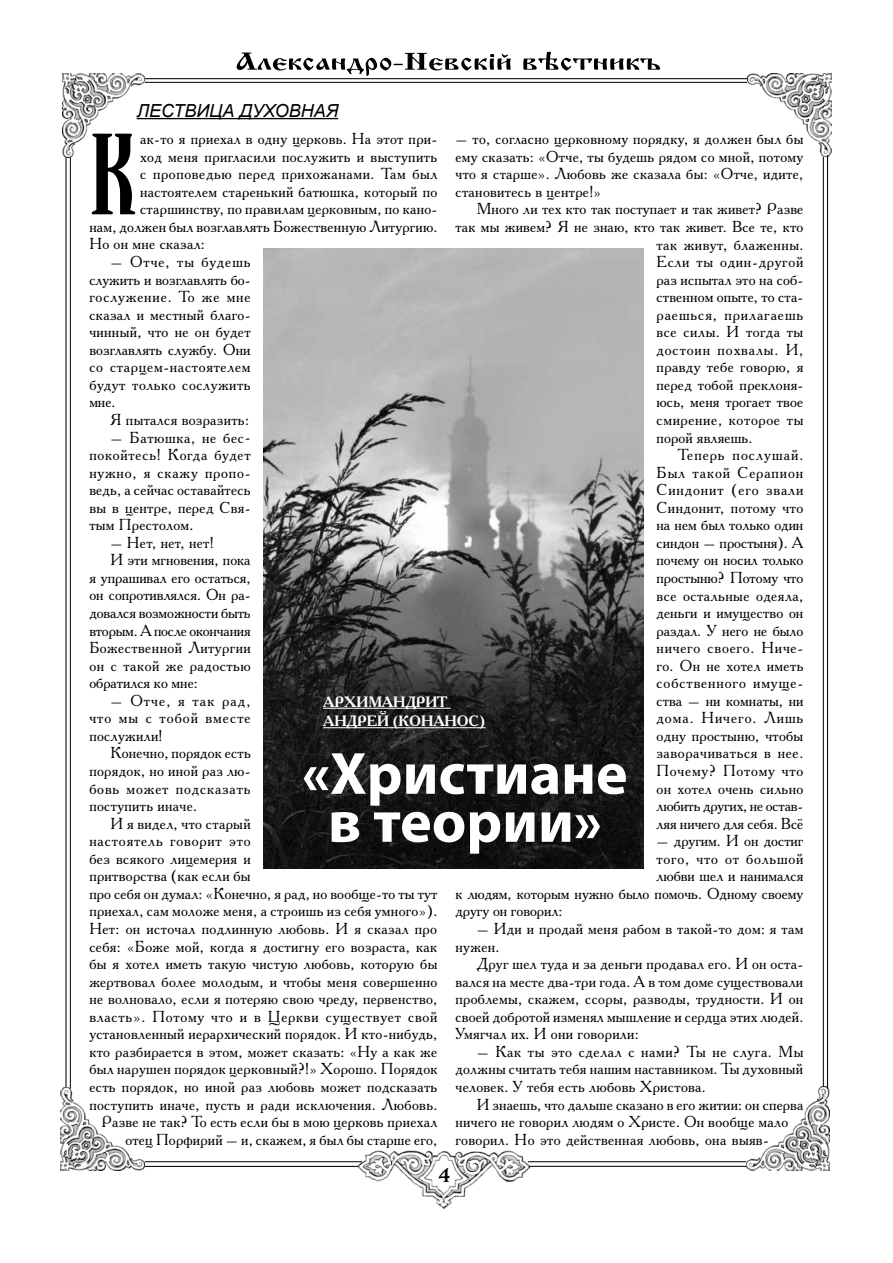
<style>
.page{position:relative;width:893px;height:1263px;background:#fff}
.page>*{position:absolute;margin:0;border:0;box-sizing:border-box;transform-origin:0 0}
.t1{font:122.85px "Evangelie";color:#000;scale:.8 1}
.t2{font:700 60px/48px "Myriad Pro";color:#fff;text-align:center}
.t3{font:19.5px "Izhitsa";color:#000}
.t4{font:italic 18px "Arial";color:#000}
.t5{font:15.9px/17.5px "Academy C";letter-spacing:.02em;color:#000;text-align:justify}
.t6{font:15.9px "Academy C";color:#000}
.t7{font:15.9px "Academy C";letter-spacing:.055em;color:#000}
.t8{font:15.9px "Academy C";letter-spacing:.045em;color:#000}
.t9{font:15.9px "Academy C";letter-spacing:.04em;color:#000}
.t10{font:15.9px "Academy C";letter-spacing:.06em;color:#000}
.t11{font:15.9px "Academy C";letter-spacing:-.01em;color:#000}
.t12{font:15.9px "Academy C";letter-spacing:.05em;color:#000}
.t13{font:15.9px "Academy C";letter-spacing:-.005em;color:#000}
.t14{font:15.9px "Academy C";letter-spacing:.065em;color:#000}
.t15{font:700 15px/19.5px "Academy C";color:#fff}
</style>
<div class="page">
<img style="left:356px;top:1150px;width:173px;height:59px">
<svg style="left:237px;top:52px;width:423px;height:24px"></svg>
<hr style="left:130px;top:78px;width:632px;height:1px;background:#000">
<hr style="left:132px;top:82px;width:629px;height:1px;background:#000">
<hr style="left:65px;top:157px;width:2px;height:952px;background:#000">
<hr style="left:823px;top:155px;width:1px;height:952px;background:#000">
<hr style="left:130px;top:1161px;width:232px;height:1px;background:#000">
<hr style="left:131px;top:1166px;width:227px;height:1px;background:#000">
<hr style="left:528px;top:1161px;width:232px;height:1px;background:#000">
<hr style="left:530px;top:1166px;width:232px;height:1px;background:#000">
<img style="left:63px;top:74px;width:82px;height:84px">
<img style="left:748px;top:74px;width:83px;height:82px">
<img style="left:747px;top:1086px;width:82px;height:84px">
<img style="left:61px;top:1088px;width:83px;height:82px">
<hr style="left:70px;top:157px;width:1px;height:931px;background:#000">
<hr style="left:827px;top:155px;width:1px;height:933px;background:#000">
<img style="left:263px;top:249px;width:381px;height:620px">
<hr style="left:323px;top:708px;width:128px;height:1px;background:#fff">
<hr style="left:323px;top:727px;width:162px;height:1px;background:#fff">
<hr style="left:137px;top:118px;width:201px;height:1px;background:#000">
<p class="t4" style="left:137px;top:99px;width:203px">лествица духовная</p>
<h1 class="t1" style="left:89px;top:100px;width:63px">К</h1>
<p class="t5" style="left:140px;top:130px;width:299px">ак-то я приехал в одну церковь. На этот при-</p>
<p class="t5" style="left:455px;top:130px;width:349px">– то, согласно церковному порядку, я должен был бы ему сказать: «Отче, ты будешь рядом со мной, потому что я старше». Любовь же сказала бы: «Отче, идите, становитесь в центре!»</p>
<p class="t5" style="left:477px;top:200px;width:328px">Много ли тех кто так поступает и так живет? Разве</p>
<p class="t5" style="left:455px;top:217px;width:349px">так мы живем? Я не знаю, кто так живет. Все те, кто</p>
<p class="t5" style="left:656px;top:235px;width:148px">так живут, блаженны.</p>
<p class="t8" style="left:656px;top:252px;width:148px">Если ты один-другой</p>
<p class="t5" style="left:656px;top:270px;width:148px">раз испытал это на соб-</p>
<p class="t5" style="left:656px;top:288px;width:148px">ственном опыте, то ста-</p>
<p class="t10" style="left:656px;top:304px;width:148px">раешься, прилагаешь</p>
<p class="t5" style="left:656px;top:323px;width:148px">все силы. И тогда ты</p>
<p class="t7" style="left:656px;top:339px;width:148px">достоин похвалы. И,</p>
<p class="t5" style="left:656px;top:358px;width:148px">правду тебе говорю, я</p>
<p class="t5" style="left:656px;top:375px;width:148px">перед тобой преклоня-</p>
<p class="t5" style="left:656px;top:393px;width:148px">юсь, меня трогает твое</p>
<p class="t9" style="left:656px;top:409px;width:148px">смирение, которое ты</p>
<p class="t5" style="left:656px;top:428px;width:97px">порой являешь.</p>
<p class="t14" style="left:678px;top:445px;width:127px">Теперь послушай.</p>
<p class="t10" style="left:656px;top:462px;width:148px">Был такой Серапион</p>
<p class="t7" style="left:656px;top:480px;width:148px">Синдонит (его звали</p>
<p class="t5" style="left:656px;top:498px;width:148px">Синдонит, потому что</p>
<p class="t6" style="left:656px;top:515px;width:148px">на нем был только один</p>
<p class="t6" style="left:656px;top:532px;width:148px">синдон – простыня). А</p>
<p class="t6" style="left:656px;top:550px;width:148px">почему он носил только</p>
<p class="t6" style="left:656px;top:567px;width:148px">простыню? Потому что</p>
<p class="t5" style="left:656px;top:586px;width:148px">все остальные одеяла,</p>
<p class="t5" style="left:656px;top:604px;width:148px">деньги и имущество он</p>
<p class="t6" style="left:656px;top:620px;width:148px">раздал. У него не было</p>
<p class="t12" style="left:656px;top:638px;width:148px">ничего своего. Ниче-</p>
<p class="t5" style="left:656px;top:656px;width:148px">го. Он не хотел иметь</p>
<p class="t7" style="left:656px;top:673px;width:148px">собственного имуще-</p>
<p class="t5" style="left:656px;top:691px;width:148px">ства – ни комнаты, ни</p>
<p class="t10" style="left:656px;top:708px;width:148px">дома. Ничего. Лишь</p>
<p class="t5" style="left:656px;top:726px;width:148px">одну простыню, чтобы</p>
<p class="t9" style="left:656px;top:743px;width:148px">заворачиваться в нее.</p>
<p class="t8" style="left:656px;top:760px;width:148px">Почему? Потому что</p>
<p class="t5" style="left:656px;top:779px;width:148px">он хотел очень сильно</p>
<p class="t11" style="left:656px;top:796px;width:148px">любить других, не остав-</p>
<p class="t6" style="left:656px;top:813px;width:148px">ляя ничего для себя. Всё</p>
<p class="t6" style="left:656px;top:831px;width:148px">– другим. И он достиг</p>
<p class="t12" style="left:656px;top:848px;width:148px">того, что от большой</p>
<p class="t6" style="left:656px;top:866px;width:148px">любви шел и нанимался</p>
<p class="t6" style="left:455px;top:883px;width:349px">к людям, которым нужно было помочь. Одному своему</p>
<p class="t6" style="left:455px;top:901px;width:108px">другу он говорил:</p>
<p class="t5" style="left:455px;top:919px;width:349px;text-indent:21px">– Иди и продай меня рабом в такой-то дом: я там нужен.</p>
<p class="t5" style="left:455px;top:955px;width:349px;text-indent:21px">Друг шел туда и за деньги продавал его. И он оста&shy;вался на месте два-три года. А в том доме существовали проблемы, скажем, ссоры, разводы, трудности. И он своей добротой изменял мышление и сердца этих людей.<br>Умягчал их. И они говорили:</p>
<p class="t5" style="left:455px;top:1042px;width:350px;text-indent:21px">– Как ты это сделал с нами? Ты не слуга. Мы должны считать тебя нашим наставником. Ты духовный человек. У тебя есть любовь Христова.</p>
<p class="t5" style="left:455px;top:1095px;width:349px;text-align:left;text-indent:21px">И знаешь, что дальше сказано в его житии: он сперва ничего не говорил людям о Христе. Он вообще мало говорил. Но это действенная любовь, она выяв-</p>
<p class="t5" style="left:140px;top:147px;width:299px">ход меня пригласили послужить и выступить</p>
<p class="t9" style="left:140px;top:164px;width:299px">с проповедью перед прихожанами. Там был</p>
<p class="t5" style="left:140px;top:182px;width:299px">настоятелем старенький батюшка, который по</p>
<p class="t5" style="left:140px;top:200px;width:299px">старшинству, по правилам церковным, по кано-</p>
<p class="t5" style="left:89px;top:217px;width:350px">нам, должен был возглавлять Божественную Литургию.</p>
<p class="t5" style="left:89px;top:235px;width:117px">Но он мне сказал:</p>
<p class="t5" style="left:89px;top:253px;width:163px;text-indent:21px">– Отче, ты будешь служить и возглавлять бо&shy;гослужение. То же мне сказал и местный благо&shy;чинный, что не он будет возглавлять службу. Они со старцем-настоятелем будут только сослужить мне.</p>
<p class="t5" style="left:111px;top:410px;width:140px">Я пытался возразить:</p>
<p class="t5" style="left:89px;top:428px;width:163px;text-indent:21px">– Батюшка, не бес&shy;покойтесь! Когда будет нужно, я скажу пропо&shy;ведь, а сейчас оставайтесь вы в центре, перед Свя&shy;тым Престолом.</p>
<p class="t5" style="left:111px;top:533px;width:105px">– Нет, нет, нет!</p>
<p class="t6" style="left:111px;top:550px;width:142px">И эти мгновения, пока</p>
<p class="t6" style="left:89px;top:567px;width:163px">я упрашивал его остаться,</p>
<p class="t6" style="left:89px;top:585px;width:163px">он сопротивлялся. Он ра-</p>
<p class="t13" style="left:89px;top:603px;width:163px">довался возможности быть</p>
<p class="t11" style="left:89px;top:620px;width:163px">вторым. А после окончания</p>
<p class="t5" style="left:89px;top:639px;width:163px">Божественной Литургии</p>
<p class="t5" style="left:89px;top:656px;width:163px">он с такой же радостью</p>
<p class="t6" style="left:89px;top:673px;width:110px">обратился ко мне:</p>
<p class="t5" style="left:89px;top:691px;width:163px;text-indent:21px">– Отче, я так рад, что мы с тобой вместе послужили!</p>
<p class="t5" style="left:89px;top:744px;width:163px;text-indent:21px">Конечно, порядок есть порядок, но иной раз лю&shy;бовь может подсказать поступить иначе.</p>
<p class="t5" style="left:111px;top:814px;width:142px">И я видел, что старый</p>
<p class="t7" style="left:89px;top:831px;width:163px">настоятель говорит это</p>
<p class="t5" style="left:89px;top:849px;width:163px">без всякого лицемерия и</p>
<p class="t5" style="left:89px;top:867px;width:163px">притворства (как если бы</p>
<p class="t5" style="left:89px;top:884px;width:349px">про себя он думал: «Конечно, я рад, но вообще-то ты тут</p>
<p class="t5" style="left:89px;top:902px;width:349px">приехал, сам моложе меня, а строишь из себя умного»).</p>
<p class="t5" style="left:89px;top:919px;width:349px">Нет: он источал подлинную любовь. И я сказал про</p>
<p class="t5" style="left:89px;top:937px;width:350px">себя: «Боже мой, когда я достигну его возраста, как</p>
<p class="t5" style="left:89px;top:955px;width:350px">бы я хотел иметь такую чистую любовь, которую бы</p>
<p class="t5" style="left:89px;top:972px;width:350px">жертвовал более молодым, и чтобы меня совершенно</p>
<p class="t5" style="left:89px;top:990px;width:350px">не волновало, если я потеряю свою чреду, первенство,</p>
<p class="t8" style="left:89px;top:1006px;width:350px">власть». Потому что и в Церкви существует свой</p>
<p class="t5" style="left:89px;top:1025px;width:350px">установленный иерархический порядок. И кто-нибудь,</p>
<p class="t5" style="left:89px;top:1042px;width:350px">кто разбирается в этом, может сказать: «Ну а как же</p>
<p class="t5" style="left:89px;top:1060px;width:350px">был нарушен порядок церковный?!» Хорошо. Порядок</p>
<p class="t5" style="left:89px;top:1077px;width:349px">есть порядок, но иной раз любовь может подсказать</p>
<p class="t5" style="left:89px;top:1095px;width:350px">поступить иначе, пусть и ради исключения. Любовь.</p>
<p class="t5" style="left:101px;top:1113px;width:338px">Разве не так? То есть если бы в мою церковь приехал</p>
<p class="t5" style="left:125px;top:1130px;width:314px">отец Порфирий – и, скажем, я был бы старше его,</p>
<p class="t15" style="left:323px;top:691px;width:122px;text-indent:93px">рит<br>Андрей (Конан</p>
<p class="t15" style="left:323px;top:691px;width:72px">Архиманд</p>
<p class="t15" style="left:457px;top:711px;width:30px">ос)</p>
<h2 class="t2" style="left:302px;top:748px;width:327px">«Христиане в теории»</h2>
<p class="t3" style="left:438px;top:1164px;width:13px">4</p>
</div>
